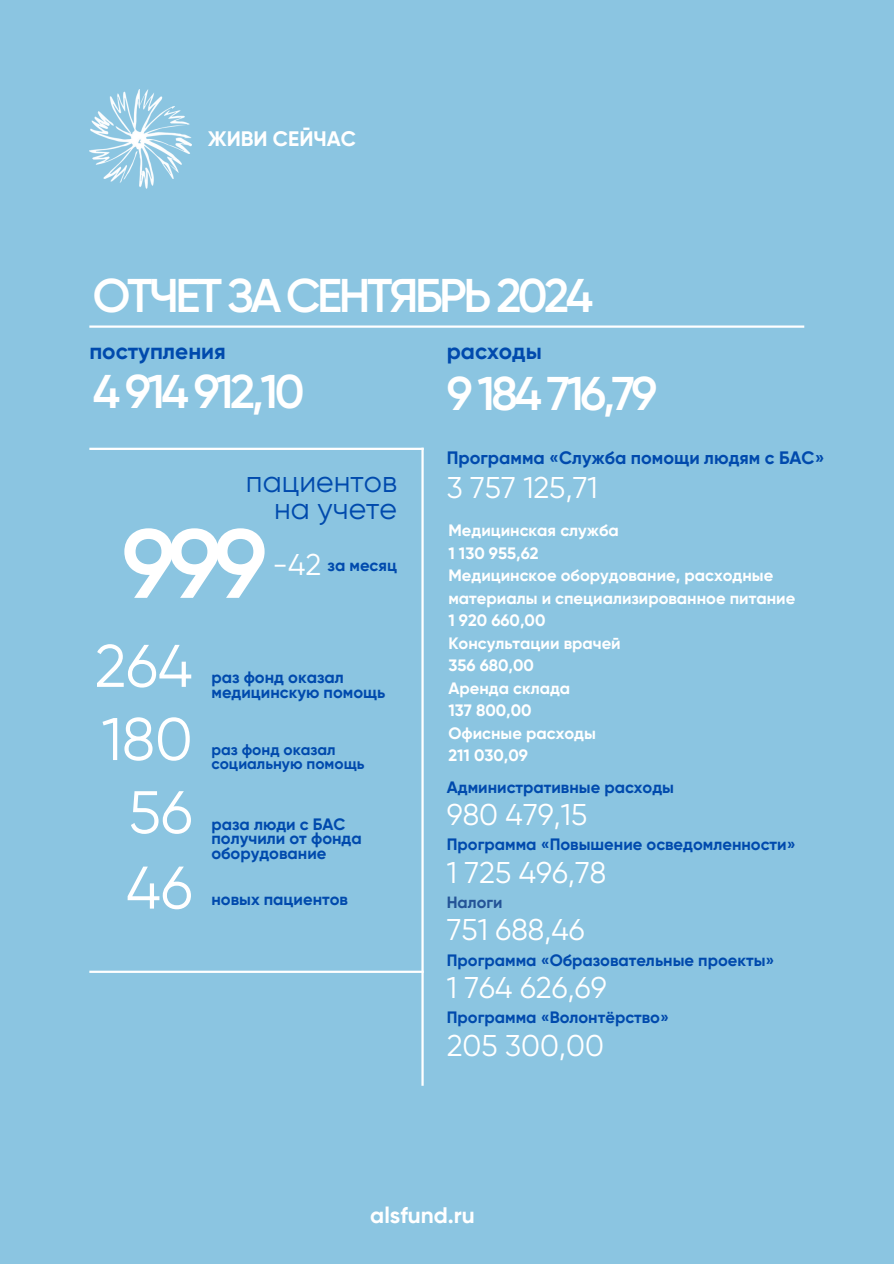
<style>
.page{position:relative;width:894px;height:1264px;background:#fff}
.page>*{position:absolute;margin:0;border:0;box-sizing:border-box;transform-origin:0 0}
.t1{font:600 97.5px "Gilroy";color:#fff}
.t2{font:60px "Gilroy";color:#fff}
.t3{font:600 47.25px "Gilroy";letter-spacing:-.075em;color:#fff}
.t4{font:30px "Gilroy";color:#fff}
.t5{font:30px/27px "Gilroy";color:#004aad;text-align:right}
.t6{font:700 22.5px "Gilroy";color:#004aad}
.t7{font:700 22.5px "Gilroy";color:#fff}
.t8{font:700 21px "Gilroy";color:#fff}
.t9{font:700 18px "Gilroy";color:#004aad}
.t10{font:700 16.5px/14.7px "Gilroy";color:#004aad}
.t11{font:700 16.5px/22.5px "Gilroy";color:#fff}
.t12{font:700 16.35px "Gilroy";color:#245497}
.t13{font:700 15.45px "Gilroy";color:#004aad}
</style>
<div class="page">
<div style="left:0;top:0;width:893px;height:1263px;background:#8bc5e1"></div>
<img style="left:89px;top:89px;width:103px;height:99px">
<hr style="left:89px;top:325px;width:715px;height:3px;background:#fff">
<hr style="left:89px;top:448px;width:334px;height:2px;background:#fff">
<hr style="left:89px;top:970px;width:334px;height:2px;background:#fff">
<hr style="left:421px;top:448px;width:2px;height:637px;background:#fff">
<h5 class="t8" style="left:208px;top:126px;width:150px">ЖИВИ СЕЙЧАС</h5>
<h3 class="t3" style="left:93px;top:267px;width:501px">ОТЧЕТ ЗА СЕНТЯБРЬ 2024</h3>
<p class="t6" style="left:89px;top:338px;width:138px">поступления</p>
<p class="t6" style="left:446px;top:338px;width:96px">расходы</p>
<p class="t3" style="left:93px;top:364px;width:213px">4 914 912,10</p>
<h6 class="t5" style="left:246px;top:468px;width:153px">пациентов на учете</h6>
<h3 class="t4" style="left:272px;top:547px;width:50px">-42</h3>
<h6 class="t10" style="left:327px;top:558px;width:71px">за месяц</h6>
<h2 class="t1" style="left:122px;top:506px;width:146px">999</h2>
<p class="t2" style="left:95px;top:631px;width:100px">264</p>
<p class="t2" style="left:102px;top:704px;width:93px">180</p>
<h2 class="t2" style="left:128px;top:778px;width:66px">56</h2>
<h6 class="t2" style="left:126px;top:853px;width:68px">46</h6>
<h3 class="t10" style="left:211px;top:670px;width:134px">раз фонд оказал</h3>
<h4 class="t10" style="left:211px;top:685px;width:175px">медицинскую помощь</h4>
<h1 class="t13" style="left:211px;top:740px;width:126px">раз фонд оказал</h1>
<h4 class="t13" style="left:211px;top:754px;width:154px">социальную помощь</h4>
<p class="t10" style="left:211px;top:816px;width:152px">раза люди с БАС получили от фонда оборудование</p>
<h4 class="t10" style="left:211px;top:892px;width:138px">новых пациентов</h4>
<p class="t3" style="left:446px;top:365px;width:212px">9 184 716,79</p>
<p class="t9" style="left:446px;top:447px;width:379px">Программа «Служба помощи людям с БАС»</p>
<p class="t4" style="left:446px;top:470px;width:152px">3 757 125,71</p>
<p class="t11" style="left:448px;top:519px;width:172px">Медицинская служба</p>
<p class="t11" style="left:448px;top:541px;width:92px">1 130 955,62</p>
<h4 class="t11" style="left:448px;top:564px;width:348px">Медицинское оборудование, расходные материалы и специализированное питание</h4>
<p class="t11" style="left:448px;top:609px;width:98px">1 920 660,00</p>
<h4 class="t11" style="left:448px;top:631px;width:174px">Консультации врачей</h4>
<p class="t11" style="left:448px;top:654px;width:87px">356 680,00</p>
<h4 class="t11" style="left:448px;top:676px;width:123px">Аренда склада</h4>
<p class="t11" style="left:448px;top:699px;width:85px">137 800,00</p>
<h4 class="t11" style="left:448px;top:721px;width:149px">Офисные расходы</h4>
<p class="t11" style="left:448px;top:744px;width:81px">211 030,09</p>
<p class="t10" style="left:446px;top:780px;width:229px">Административные расходы</p>
<p class="t4" style="left:446px;top:797px;width:142px">980 479,15</p>
<h4 class="t10" style="left:446px;top:837px;width:350px">Программа «Повышение осведомленности»</h4>
<p class="t4" style="left:446px;top:855px;width:161px">1 725 496,78</p>
<p class="t12" style="left:446px;top:892px;width:57px">Налоги</p>
<p class="t4" style="left:446px;top:912px;width:139px">751 688,46</p>
<p class="t10" style="left:446px;top:952px;width:329px">Программа «Образовательные проекты»</p>
<p class="t4" style="left:446px;top:970px;width:161px">1 764 626,69</p>
<p class="t10" style="left:446px;top:1010px;width:224px">Программа «Волонтёрство»</p>
<p class="t4" style="left:446px;top:1028px;width:158px">205 300,00</p>
<p class="t7" style="left:370px;top:1201px;width:106px">alsfund.ru</p>
</div>
